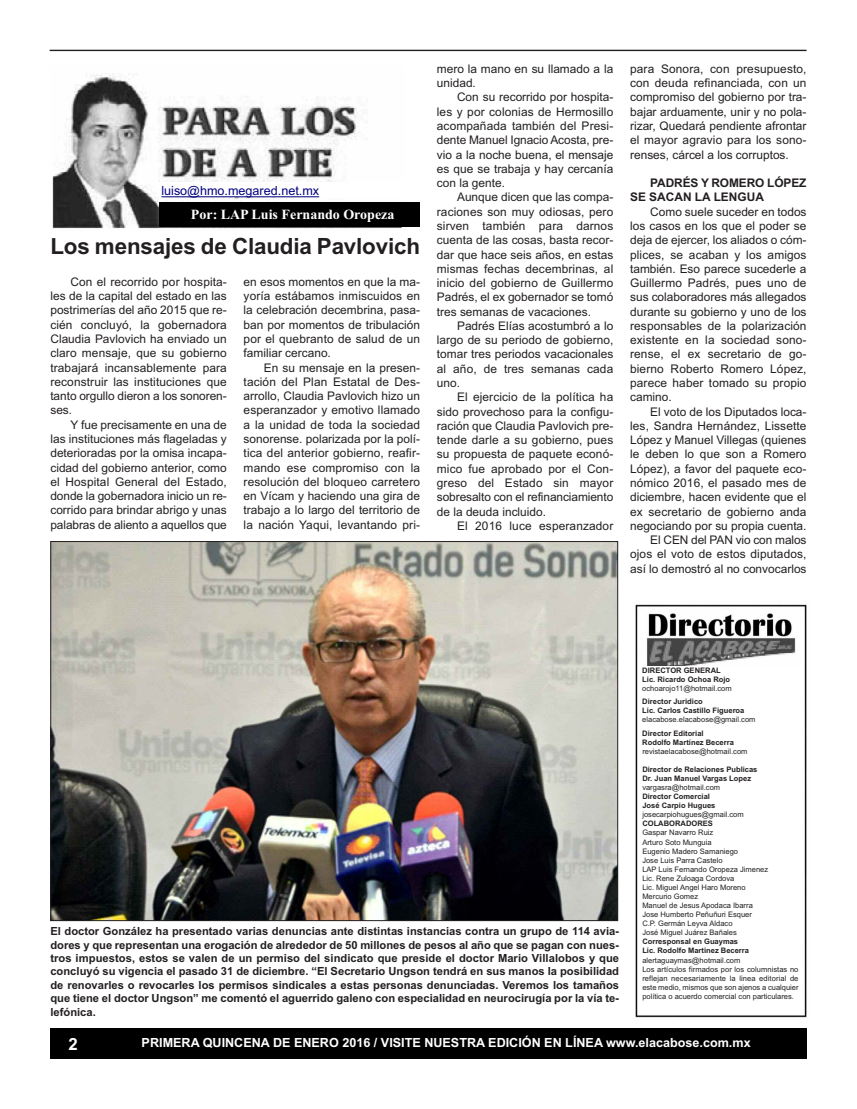
<style>
.page{position:relative;width:857px;height:1109px;background:#fff}
.page>*{position:absolute;margin:0;border:0;box-sizing:border-box;transform-origin:0 0}
.t1{font:700 22.4px "Arial";letter-spacing:-.01em;color:#231f20}
.t2{font:700 16.8px "Arial";color:#fff}
.t3{font:700 14px "Times New Roman";color:#fff}
.t4{font:700 12.6px "Arial";color:#fff}
.t5{font:12.6px "Arial";color:#000080}
.t6{font:11.9px/14.3px "Arial";color:#231f20;text-align:justify}
.t7{font:700 11.9px/14.3px "Arial";letter-spacing:-.01em;color:#231f20}
.t8{font:700 11.2px/13.4px "Arial";color:#231f20;text-align:justify}
.t9{font:7.56px/9.1px "Arial";color:#231f20}
.t10{font:700 7.56px/9.1px "Arial";color:#231f20}
</style>
<div class="page">
<div style="left:50px;top:1028px;width:756px;height:30px;background:#000"></div>
<hr style="left:50px;top:50px;width:756px;height:1px;background:#231f20">
<img style="left:52px;top:73px;width:353px;height:156px">
<div style="left:159px;top:203px;width:261px;height:24px;background:#000"></div>
<img style="left:636px;top:604px;width:171px;height:414px">
<div style="left:639px;top:666px;width:163px;height:346px;background:#fff"></div>
<div style="left:158px;top:182px;width:262px;height:14px;background:#fff"></div>
<hr style="left:161px;top:196px;width:158px;height:1px;background:#000080">
<img style="left:52px;top:543px;width:564px;height:376px">
<p class="t5" style="left:161px;top:184px;width:159px">luiso@hmo.megared.net.mx</p>
<p class="t3" style="left:191px;top:206px;width:205px">Por: LAP Luis Fernando Oropeza</p>
<h1 class="t1" style="left:50px;top:233px;width:371px">Los mensajes de Claudia Pavlovich</h1>
<p class="t6" style="left:50px;top:275px;width:178px;text-indent:20px">Con el recorrido por hospita&shy;les de la capital del estado en las postrimerías del año 2015 que re&shy;cién concluyó, la gobernadora Claudia Pavlovich ha enviado un claro mensaje, que su gobierno trabajará incansablemente para reconstruir las instituciones que tanto orgullo dieron a los sonoren&shy;ses.</p>
<p class="t6" style="left:50px;top:417px;width:178px;text-indent:20px">Y fue precisamente en una de las instituciones más flageladas y deterioradas por la omisa incapa&shy;cidad del gobierno anterior, como el Hospital General del Estado, donde la gobernadora inicio un re&shy;corrido para brindar abrigo y unas palabras de aliento a aquellos que</p>
<p class="t6" style="left:244px;top:275px;width:178px">en esos momentos en que la ma&shy;yoría estábamos inmiscuidos en la celebración decembrina, pasa&shy;ban por momentos de tribulación por el quebranto de salud de un familiar cercano.</p>
<p class="t6" style="left:244px;top:360px;width:178px;text-indent:20px">En su mensaje en la presen&shy;tación del Plan Estatal de Des&shy;arrollo, Claudia Pavlovich hizo un esperanzador y emotivo llamado a la unidad de toda la sociedad sonorense. polarizada por la polí&shy;tica del anterior gobierno, reafir&shy;mando ese compromiso con la resolución del bloqueo carretero en Vícam y haciendo una gira de trabajo a lo largo del territorio de la nación Yaqui, levantando pri-</p>
<p class="t6" style="left:437px;top:62px;width:178px">mero la mano en su llamado a la unidad.</p>
<p class="t6" style="left:437px;top:90px;width:178px;text-indent:20px">Con su recorrido por hospita&shy;les y por colonias de Hermosillo acompañada también del Presi&shy;dente Manuel Ignacio Acosta, pre&shy;vio a la noche buena, el mensaje es que se trabaja y hay cercanía con la gente.</p>
<p class="t6" style="left:437px;top:190px;width:178px;text-indent:20px">Aunque dicen que las compa&shy;raciones son muy odiosas, pero sirven también para darnos cuenta de las cosas, basta recor&shy;dar que hace seis años, en estas mismas fechas decembrinas, al inicio del gobierno de Guillermo Padrés, el ex gobernador se tomó tres semanas de vacaciones.</p>
<p class="t6" style="left:437px;top:319px;width:178px;text-indent:20px">Padrés Elías acostumbró a lo largo de su periodo de gobierno, tomar tres periodos vacacionales al año, de tres semanas cada uno.</p>
<p class="t6" style="left:437px;top:390px;width:178px;text-indent:20px">El ejercicio de la política ha sido provechoso para la configu&shy;ración que Claudia Pavlovich pre&shy;tende darle a su gobierno, pues su propuesta de paquete econó&shy;mico fue aprobado por el Con&shy;greso del Estado sin mayor sobresalto con el refinanciamiento de la deuda incluido.</p>
<p class="t6" style="left:457px;top:519px;width:158px">El 2016 luce esperanzador</p>
<p class="t6" style="left:630px;top:62px;width:178px">para Sonora, con presupuesto, con deuda refinanciada, con un compromiso del gobierno por tra&shy;bajar arduamente, unir y no pola&shy;rizar, Quedará pendiente afrontar el mayor agravio para los sono&shy;renses, cárcel a los corruptos.</p>
<p class="t7" style="left:630px;top:176px;width:178px;text-indent:20px">PADRÉS Y ROMERO LÓPEZ<br>SE SACAN LA LENGUA</p>
<p class="t6" style="left:630px;top:204px;width:178px;text-indent:20px">Como suele suceder en todos los casos en los que el poder se deja de ejercer, los aliados o cóm&shy;plices, se acaban y los amigos también. Eso parece sucederle a Guillermo Padrés, pues uno de sus colaboradores más allegados durante su gobierno y uno de los responsables de la polarización existente en la sociedad sono&shy;rense, el ex secretario de go&shy;bierno Roberto Romero López, parece haber tomado su propio camino.</p>
<p class="t6" style="left:630px;top:404px;width:178px;text-align:right">El voto de los Diputados loca&shy;les, Sandra Hernández, Lissette<br>López y Manuel Villegas (quienes le deben lo que son a Romero<br>López), a favor del paquete eco&shy;nómico 2016, el pasado mes de diciembre, hacen evidente que el ex secretario de gobierno anda negociando por su propia cuenta.<br>El CEN del PAN vio con malos ojos el voto de estos diputados, así lo demostró al no convocarlos</p>
<p class="t8" style="left:50px;top:924px;width:570px">El doctor González ha presentado varias denuncias ante distintas instancias contra un grupo de 114 avia&shy;dores y que representan una erogación de alrededor de 50 millones de pesos al año que se pagan con nues&shy;tros impuestos, estos se valen de un permiso del sindicato que preside el doctor Mario Villalobos y que concluyó su vigencia el pasado 31 de diciembre. “El Secretario Ungson tendrá en sus manos la posibilidad de renovarles o revocarles los permisos sindicales a estas personas denunciadas. Veremos los tamaños que tiene el doctor Ungson” me comentó el aguerrido galeno con especialidad en neurocirugía por la vía te&shy;lefónica.</p>
<p class="t10" style="left:642px;top:666px;width:89px">DIRECTOR GENERAL<br>Lic. Ricardo Ochoa Rojo</p>
<p class="t9" style="left:642px;top:684px;width:91px">ochoarojo11@hotmail.com</p>
<p class="t10" style="left:642px;top:697px;width:104px">Director Juridico<br>Lic. Carlos Castillo Figueroa</p>
<p class="t9" style="left:642px;top:715px;width:115px">elacabose.elacabose@gmail.com</p>
<p class="t10" style="left:642px;top:728px;width:93px">Director Editorial<br>Rodolfo Martínez Becerra</p>
<p class="t9" style="left:642px;top:747px;width:107px">revistaelacabose@hotmail.com</p>
<p class="t10" style="left:642px;top:765px;width:117px">Director de Relaciones Publicas<br>Dr. Juan Manuel Vargas Lopez</p>
<p class="t9" style="left:642px;top:783px;width:79px">vargasra@hotmail.com</p>
<p class="t10" style="left:642px;top:792px;width:75px">Director Comercial<br>José Carpio Hugues</p>
<p class="t9" style="left:642px;top:810px;width:103px">josecarpiohugues@gmail.com</p>
<p class="t10" style="left:642px;top:819px;width:72px">COLABORADORES</p>
<p class="t9" style="left:642px;top:828px;width:127px">Gaspar Navarro Ruiz<br>Arturo Soto Munguia<br>Eugenio Madero Samaniego<br>Jose Luis Parra Castelo<br>LAP Luis Fernando Oropeza Jimenez<br>Lic. Rene Zuloaga Cordova<br>Lic. Miguel Angel Haro Moreno<br>Mercurio Gomez<br>Manuel de Jesus Apodaca Ibarra<br>Jose Humberto Peñuñuri Esquer<br>C.P. Germán Leyva Aldaco<br>José Miguel Juárez Bañales</p>
<p class="t10" style="left:642px;top:937px;width:108px">Corresponsal en Guaymas<br>Lic. Rodolfo Martinez Becerra</p>
<p class="t9" style="left:642px;top:955px;width:158px">alertaguaymas@hotmail.com<br>Los artículos firmados por los columnistas no reflejan necesariamente la linea editorial de este medio, mismos que son ajenos a cualquier política o acuerdo comercial con particulares.</p>
<h2 class="t2" style="left:68px;top:1034px;width:11px">2</h2>
<p class="t4" style="left:142px;top:1035px;width:610px">PRIMERA QUINCENA DE ENERO 2016 / VISITE NUESTRA EDICIÓN EN LÍNEA www.elacabose.com.mx</p>
</div>
